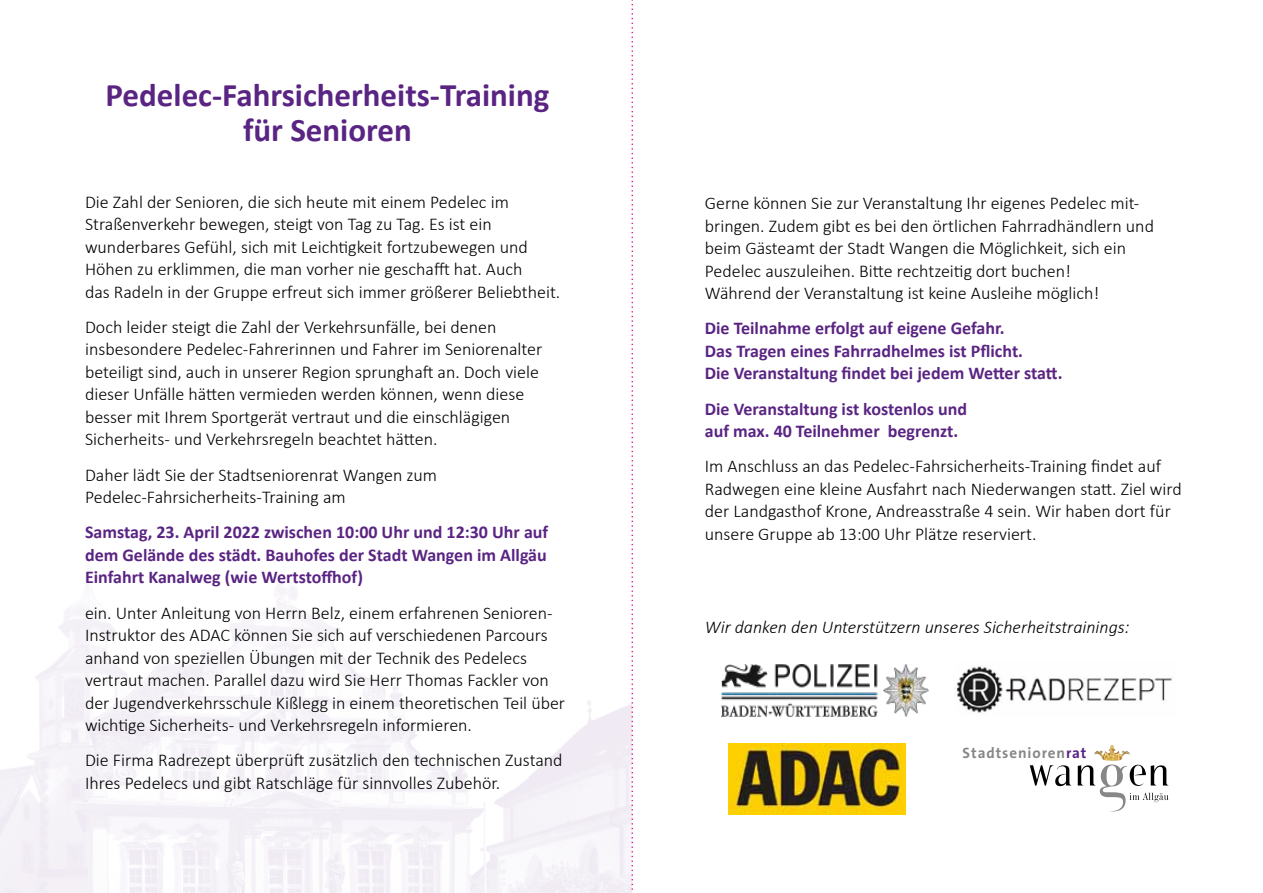
<style>
.page{position:relative;width:1263px;height:893px;background:#fff}
.page>*{position:absolute;margin:0;border:0;box-sizing:border-box;transform-origin:0 0}
.t1{font:700 33px/35.5px "Calibri";color:#5a2483;text-align:center}
.t2{font:300 18px/22.5px "Calibri";color:#000}
.t3{font:700 18px/22.5px "Calibri";color:#5a2483}
.t4{font:italic 300 18px "Calibri";color:#000}
.t5{font:700 15px "The Sans B7";letter-spacing:.06em;color:#878787}
.s1{color:#5a2483}
</style>
<div class="page">
<img style="left:956px;top:666px;width:216px;height:47px">
<img style="left:728px;top:743px;width:178px;height:72px">
<svg style="left:1030px;top:765px;width:42px;height:21px"></svg>
<svg style="left:1078px;top:764px;width:91px;height:47px"></svg>
<img style="left:1094px;top:745px;width:36px;height:16px">
<img style="left:722px;top:665px;width:207px;height:51px">
<svg style="left:631px;top:0;width:2px;height:893px"></svg>
<h1 class="t1" style="left:106px;top:76px;width:445px">Pedelec-Fahrsicherheits-Training für Senioren</h1>
<p class="t2" style="left:85px;top:190px;width:477px">Die Zahl der Senioren, die sich heute mit einem Pedelec im Straßenverkehr bewegen, steigt von Tag zu Tag. Es ist ein -wunderbares Gefühl, sich mit Leichtigkeit fortzubewegen und Höhen zu erklimmen, die man vorher nie geschafft hat. Auch<br>das Radeln in der Gruppe erfreut sich immer größerer Beliebtheit.</p>
<p class="t2" style="left:85px;top:315px;width:459px">Doch leider steigt die Zahl der Verkehrsunfälle, bei denen insbesondere Pedelec-Fahrerinnen und Fahrer im Seniorenalter beteiligt sind, auch in unserer Region sprunghaft an. Doch -viele dieser Unfälle hätten vermieden werden können, wenn diese besser mit Ihrem Sportgerät vertraut und die einschlägigen Sicherheits- und Verkehrsregeln beachtet hätten.</p>
<p class="t2" style="left:85px;top:463px;width:353px">Daher lädt Sie der Stadtseniorenrat Wangen zum<br>Pedelec-Fahrsicherheits-Training am</p>
<p class="t3" style="left:85px;top:521px;width:465px;text-align:justify">Samstag, 23. April 2022 zwischen 10:00 Uhr und 12:30 Uhr auf dem Gelände des städt. Bauhofes der Stadt Wangen im Allgäu Einfahrt Kanalweg (wie Wertstoffhof)</p>
<p class="t2" style="left:85px;top:601px;width:482px">ein. Unter Anleitung von Herrn Belz, einem erfahrenen Senioren-Instruktor des ADAC können Sie sich auf verschiedenen Parcours anhand von speziellen Übungen mit der Technik des Pedelecs vertraut machen. Parallel dazu wird Sie Herr Thomas Fackler von der Jugendverkehrsschule Kißlegg in einem theoretischen Teil über wichtige Sicherheits- und Verkehrsregeln informieren.</p>
<p class="t2" style="left:85px;top:749px;width:479px">Die Firma Radrezept überprüft zusätzlich den technischen Zustand<br>Ihres Pedelecs und gibt Ratschläge für sinnvolles Zubehör.</p>
<p class="t2" style="left:705px;top:192px;width:451px">Gerne können Sie zur Veranstaltung Ihr eigenes Pedelec mit&shy;bringen. Zudem gibt es bei den örtlichen Fahrradhändlern und beim Gästeamt der Stadt Wangen die Möglichkeit, sich ein Pedelec auszuleihen. Bitte rechtzeitig dort buchen!<br>Während der Veranstaltung ist keine Ausleihe möglich!</p>
<p class="t3" style="left:705px;top:317px;width:359px">Die Teilnahme erfolgt auf eigene Gefahr.<br>Das Tragen eines Fahrradhelmes ist Pflicht.<br>Die Veranstaltung findet bei jedem Wetter statt.</p>
<p class="t3" style="left:705px;top:397px;width:264px">Die Veranstaltung ist kostenlos und auf max. 40 Teilnehmer begrenzt.</p>
<p class="t2" style="left:705px;top:455px;width:478px">Im Anschluss an das Pedelec-Fahrsicherheits-Training findet auf Radwegen eine kleine Ausfahrt nach Niederwangen statt. Ziel wird der Landgasthof Krone, Andreasstraße 4 sein. Wir haben dort für unsere Gruppe ab 13:00 Uhr Plätze reserviert.</p>
<p class="t4" style="left:705px;top:616px;width:426px">Wir danken den Unterstützern unseres Sicherheitstrainings:</p>
<p class="t5" style="left:963px;top:745px;width:125px">Stadtsenioren<span class="s1">rat</span></p>
</div>
